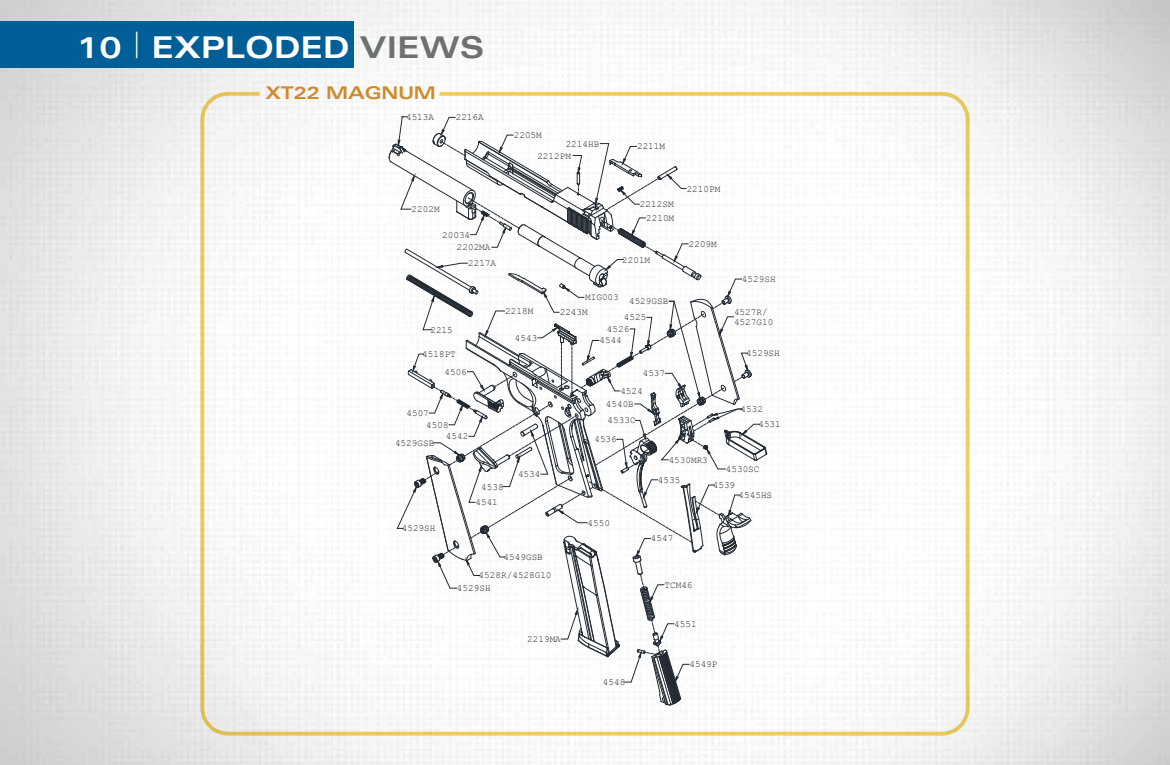
<style>
.page{position:relative;width:1170px;height:765px;background:#fff}
.page>*{position:absolute;margin:0;border:0;box-sizing:border-box;transform-origin:0 0}
.t1{font:700 expanded 30px "Univers";color:#fff}
.t2{font:700 expanded 17.5px "Univers";color:#cf8b2a}
.t3{font:9.5px/12px "Courier New";color:#222931}
.s1{font-weight:100;font-stretch:ultra-condensed;font-size:36.25px}
.s2{color:#6f7072}
</style>
<div class="page">
<img style="left:0;top:0;width:1170px;height:765px">
<div style="left:0;top:21px;width:353px;height:47px;background:#005f97"></div>
<div style="left:200px;top:92px;width:770px;height:644px;border:4px solid #efc635;border-radius:26px"></div>
<svg style="left:389px;top:116px;width:378px;height:590px"></svg>
<h1 class="t1" style="left:77px;top:31px;width:408px">10 <span class="s1">|</span> EXPLODED <span class="s2">VIEWS</span></h1>
<h2 class="t2" style="left:265px;top:83px;width:172px">XT22 MAGNUM</h2>
<p class="t3" style="left:456px;top:111px;width:30px">2216A</p>
<p class="t3" style="left:406px;top:110px;width:30px">4513A</p>
<p class="t3" style="left:514px;top:129px;width:30px">2205M</p>
<p class="t3" style="left:537px;top:137px;width:63px;text-indent:28px">2214HB<br>2212PM</p>
<p class="t3" style="left:637px;top:140px;width:30px">2211M</p>
<p class="t3" style="left:687px;top:182px;width:35px">2210PM</p>
<p class="t3" style="left:412px;top:203px;width:30px">2202M</p>
<p class="t3" style="left:640px;top:198px;width:35px">2212SM</p>
<p class="t3" style="left:646px;top:212px;width:30px">2210M</p>
<p class="t3" style="left:442px;top:228px;width:30px">20034</p>
<p class="t3" style="left:457px;top:241px;width:35px">2202MA</p>
<p class="t3" style="left:689px;top:238px;width:30px">2209M</p>
<p class="t3" style="left:468px;top:257px;width:30px">2217A</p>
<p class="t3" style="left:622px;top:253px;width:30px">2201M</p>
<p class="t3" style="left:742px;top:273px;width:35px">4529SH</p>
<p class="t3" style="left:430px;top:323px;width:24px">2215</p>
<p class="t3" style="left:505px;top:305px;width:30px">2218M</p>
<p class="t3" style="left:624px;top:293px;width:46px;line-height:16.1px;text-indent:-39px">MIG003 4529GSB<br>4525</p>
<p class="t3" style="left:560px;top:306px;width:30px">2243M</p>
<p class="t3" style="left:607px;top:323px;width:24px">4526</p>
<p class="t3" style="left:734px;top:307px;width:41px;line-height:9.6px">4527R/<br>4527G10</p>
<p class="t3" style="left:515px;top:332px;width:24px">4543</p>
<p class="t3" style="left:599px;top:334px;width:24px">4544</p>
<p class="t3" style="left:422px;top:348px;width:35px">4518PT</p>
<p class="t3" style="left:746px;top:347px;width:35px">4529SH</p>
<p class="t3" style="left:444px;top:365px;width:24px">4506</p>
<p class="t3" style="left:643px;top:367px;width:24px">4537</p>
<p class="t3" style="left:620px;top:385px;width:24px">4524</p>
<p class="t3" style="left:406px;top:407px;width:24px">4507</p>
<p class="t3" style="left:426px;top:418px;width:24px">4508</p>
<p class="t3" style="left:446px;top:430px;width:24px">4542</p>
<p class="t3" style="left:395px;top:436px;width:41px">4529GSB</p>
<p class="t3" style="left:606px;top:398px;width:30px">4540B</p>
<p class="t3" style="left:608px;top:414px;width:30px">4533C</p>
<p class="t3" style="left:594px;top:433px;width:24px">4536</p>
<p class="t3" style="left:741px;top:403px;width:24px">4532</p>
<p class="t3" style="left:758px;top:418px;width:24px">4531</p>
<p class="t3" style="left:669px;top:453px;width:41px">4530MR3</p>
<p class="t3" style="left:402px;top:522px;width:35px">4529SH</p>
<p class="t3" style="left:475px;top:479px;width:30px;line-height:15.6px;text-indent:6px">4538<br>4541</p>
<p class="t3" style="left:518px;top:468px;width:24px">4534</p>
<p class="t3" style="left:479px;top:547px;width:74px;line-height:18.4px;text-indent:25px">4549GSB<br>4528R/4528G10</p>
<p class="t3" style="left:457px;top:582px;width:35px">4529SH</p>
<p class="t3" style="left:527px;top:633px;width:35px">2219MA</p>
<p class="t3" style="left:588px;top:516px;width:24px">4550</p>
<p class="t3" style="left:603px;top:676px;width:24px">4548</p>
<p class="t3" style="left:658px;top:473px;width:24px">4535</p>
<p class="t3" style="left:651px;top:532px;width:24px">4547</p>
<p class="t3" style="left:665px;top:578px;width:30px">TCM46</p>
<p class="t3" style="left:713px;top:461px;width:48px;line-height:16.2px;text-indent:13px">4530SC<br>4539</p>
<p class="t3" style="left:739px;top:489px;width:35px">4545HS</p>
<p class="t3" style="left:674px;top:617px;width:24px">4551</p>
<p class="t3" style="left:689px;top:658px;width:30px">4549P</p>
</div>
